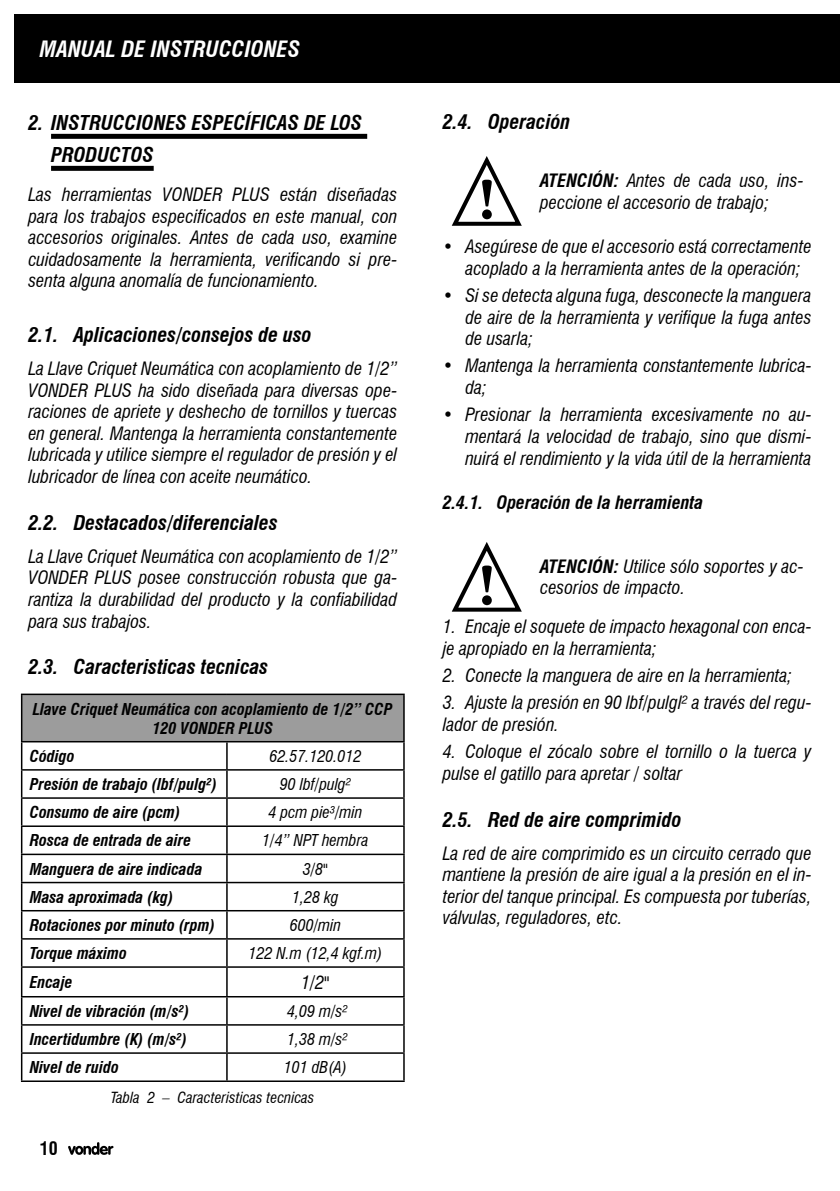
<style>
.page{position:relative;width:840px;height:1191px;background:#fff}
.page>*{position:absolute;margin:0;border:0;box-sizing:border-box;transform-origin:0 0}
.t1{font:italic 700 condensed 22px "Swiss 721 BT";color:#fff}
.t2{font:italic 700 condensed 20px/32px "Swiss 721 BT";color:#000}
.texto{font:italic condensed 18px/21.6px "Swiss 721 BT";color:#000}
.t3{font:italic 700 condensed 18px "Swiss 721 BT";color:#000}
.t4{font:700 condensed 18px "Swiss 721 BT";color:#000}
.texto-2{font:italic 700 condensed 16px/19.2px "Swiss 721 BT";color:#000;text-align:center}
.texto-3{font:italic condensed 16px "Swiss 721 BT";color:#000}
.t5{font:italic condensed 15px "Swiss 721 BT";color:#000}
.s1{font-weight:700}
</style>
<div class="page">
<div style="left:51px;top:134px;width:316px;height:5px;background:#000"></div>
<div style="left:51px;top:166px;width:103px;height:5px;background:#000"></div>
<div style="left:22px;top:694px;width:382px;height:47px;background:#9c9c9c"></div>
<hr style="left:21px;top:693px;width:206px;height:2px;background:#000">
<hr style="left:21px;top:695px;width:1px;height:46px;background:#000">
<hr style="left:227px;top:693px;width:177px;height:2px;background:#000">
<hr style="left:403px;top:695px;width:1px;height:46px;background:#000">
<hr style="left:21px;top:741px;width:206px;height:1px;background:#000">
<hr style="left:227px;top:741px;width:177px;height:1px;background:#000">
<hr style="left:21px;top:769px;width:206px;height:1px;background:#000">
<hr style="left:227px;top:769px;width:177px;height:1px;background:#000">
<hr style="left:21px;top:797px;width:206px;height:2px;background:#000">
<hr style="left:227px;top:797px;width:177px;height:2px;background:#000">
<hr style="left:21px;top:825px;width:206px;height:2px;background:#000">
<hr style="left:227px;top:825px;width:177px;height:2px;background:#000">
<hr style="left:21px;top:853px;width:206px;height:2px;background:#000">
<hr style="left:227px;top:853px;width:177px;height:2px;background:#000">
<hr style="left:21px;top:881px;width:206px;height:2px;background:#000">
<hr style="left:227px;top:881px;width:177px;height:2px;background:#000">
<hr style="left:21px;top:910px;width:206px;height:1px;background:#000">
<hr style="left:227px;top:910px;width:177px;height:1px;background:#000">
<hr style="left:21px;top:938px;width:206px;height:1px;background:#000">
<hr style="left:227px;top:938px;width:177px;height:1px;background:#000">
<hr style="left:21px;top:966px;width:206px;height:1px;background:#000">
<hr style="left:227px;top:966px;width:177px;height:1px;background:#000">
<hr style="left:21px;top:996px;width:206px;height:1px;background:#000">
<hr style="left:227px;top:996px;width:177px;height:1px;background:#000">
<hr style="left:21px;top:1024px;width:206px;height:1px;background:#000">
<hr style="left:227px;top:1024px;width:177px;height:1px;background:#000">
<hr style="left:21px;top:1052px;width:206px;height:1px;background:#000">
<svg style="left:21px;top:742px;width:1px;height:338px"></svg>
<hr style="left:227px;top:1052px;width:177px;height:1px;background:#000">
<svg style="left:226px;top:742px;width:1px;height:338px"></svg>
<svg style="left:403px;top:742px;width:1px;height:338px"></svg>
<hr style="left:21px;top:1080px;width:206px;height:2px;background:#000">
<hr style="left:227px;top:1080px;width:177px;height:2px;background:#000">
<svg style="left:451px;top:156px;width:71px;height:70px"></svg>
<svg style="left:451px;top:542px;width:71px;height:70px"></svg>
<div style="left:14px;top:14px;width:825px;height:69px;background:#000"></div>
<svg style="left:68px;top:1142px;width:45px;height:12px"></svg>
<p class="t1" style="left:40px;top:36px;width:262px">MANUAL DE INSTRUCCIONES</p>
<p class="t2" style="left:51px;top:107px;width:312px;text-indent:-23px">2. INSTRUCCIONES ESPECÍFICAS DE LOS<br>PRODUCTOS</p>
<p class="texto" style="left:28px;top:184px;width:370px;text-align:justify">Las herramientas VONDER PLUS están diseñadas para los trabajos especificados en este manual, con accesorios originales. Antes de cada uso, examine cuidadosamente la herramienta, verificando si pre&shy;senta alguna anomalía de funcionamiento.</p>
<p class="t2" style="left:28px;top:319px;width:285px">2.1. Aplicaciones/consejos de uso</p>
<p class="texto" style="left:28px;top:358px;width:370px;text-align:justify">La Llave Criquet Neumática con acoplamiento de 1/2” VONDER PLUS ha sido diseñada para diversas ope&shy;raciones de apriete y deshecho de tornillos y tuercas en general. Mantenga la herramienta constantemente lubricada y utilice siempre el regulador de presión y el lubricador de línea con aceite neumático.</p>
<p class="t2" style="left:28px;top:506px;width:251px">2.2. Destacados/diferenciales</p>
<p class="texto" style="left:28px;top:545px;width:370px;text-align:justify">La Llave Criquet Neumática con acoplamiento de 1/2” VONDER PLUS posee construcción robusta que ga&shy;rantiza la durabilidad del producto y la confiabilidad para sus trabajos.</p>
<p class="t2" style="left:28px;top:651px;width:241px">2.3. Caracteristicas tecnicas</p>
<p class="texto-2" style="left:33px;top:699px;width:361px">Llave Criquet Neumática con acoplamiento de 1/2” CCP<br>120 VONDER PLUS</p>
<p class="texto-2" style="left:30px;top:746px;width:47px">Código</p>
<p class="texto-3" style="left:269px;top:746px;width:93px">62.57.120.012</p>
<p class="texto-2" style="left:30px;top:774px;width:189px">Presión de trabajo (lbf/pulg²)</p>
<p class="texto-3" style="left:279px;top:774px;width:73px">90 lbf/pulg²</p>
<p class="texto-2" style="left:30px;top:803px;width:152px">Consumo de aire (pcm)</p>
<p class="texto-3" style="left:268px;top:803px;width:95px">4 pcm pie³/min</p>
<p class="texto-2" style="left:30px;top:831px;width:163px">Rosca de entrada de aire</p>
<p class="texto-3" style="left:262px;top:831px;width:108px">1/4” NPT hembra</p>
<p class="texto-2" style="left:30px;top:859px;width:174px">Manguera de aire indicada</p>
<p class="texto-3" style="left:303px;top:859px;width:27px">3/8"</p>
<p class="texto-2" style="left:30px;top:887px;width:145px">Masa aproximada (kg)</p>
<p class="texto-3" style="left:292px;top:887px;width:48px">1,28 kg</p>
<p class="texto-2" style="left:30px;top:915px;width:187px">Rotaciones por minuto (rpm)</p>
<p class="texto-3" style="left:290px;top:915px;width:53px">600/min</p>
<p class="texto-2" style="left:30px;top:943px;width:99px">Torque máximo</p>
<p class="texto-3" style="left:248px;top:943px;width:135px">122 N.m (12,4 kgf.m)</p>
<p class="texto-2" style="left:30px;top:972px;width:44px">Encaje</p>
<p class="texto" style="left:301px;top:971px;width:30px">1/2"</p>
<p class="texto-2" style="left:30px;top:1001px;width:161px">Nivel de vibración (m/s²)</p>
<p class="texto-3" style="left:287px;top:1001px;width:62px">4,09 m/s²</p>
<p class="texto-2" style="left:30px;top:1029px;width:159px">Incertidumbre (K) (m/s²)</p>
<p class="texto-3" style="left:287px;top:1029px;width:62px">1,38 m/s²</p>
<p class="texto-2" style="left:30px;top:1057px;width:91px">Nivel de ruido</p>
<p class="texto-3" style="left:284px;top:1057px;width:64px">101 dB(A)</p>
<p class="t5" style="left:111px;top:1088px;width:205px">Tabla 2 – Caracteristicas tecnicas</p>
<p class="t4" style="left:40px;top:1138px;width:19px">10</p>
<p class="t2" style="left:442px;top:105px;width:129px">2.4. Operación</p>
<p class="texto" style="left:539px;top:170px;width:265px"><span class="s1">ATENCIÓN:</span> Antes de cada uso, ins&shy;peccione el accesorio de trabajo;</p>
<p class="texto" style="left:465px;top:236px;width:347px;text-indent:-23px">• Asegúrese de que el accesorio está correctamente acoplado a la herramienta antes de la operación;</p>
<p class="texto" style="left:465px;top:284px;width:347px;text-align:justify;text-indent:-23px">• Si se detecta alguna fuga, desconecte la manguera de aire de la herramienta y verifique la fuga antes de usarla;</p>
<p class="texto" style="left:465px;top:355px;width:347px;text-indent:-23px">• Mantenga la herramienta constantemente lubrica&shy;da;</p>
<p class="texto" style="left:465px;top:404px;width:347px;text-align:justify;text-indent:-23px">• Presionar la herramienta excesivamente no au&shy;mentará la velocidad de trabajo, sino que dismi&shy;nuirá el rendimiento y la vida útil de la herramienta</p>
<p class="t3" style="left:442px;top:491px;width:262px">2.4.1. Operación de la herramienta</p>
<p class="texto" style="left:539px;top:555px;width:265px"><span class="s1">ATENCIÓN:</span> Utilice sólo soportes y ac&shy;cesorios de impacto.</p>
<p class="texto" style="left:442px;top:616px;width:370px">1. Encaje el soquete de impacto hexagonal con enca&shy;je apropiado en la herramienta;</p>
<p class="texto" style="left:442px;top:665px;width:351px">2. Conecte la manguera de aire en la herramienta;</p>
<p class="texto" style="left:442px;top:692px;width:370px">3. Ajuste la presión en 90 lbf/pulgl² a través del regu&shy;lador de presión.</p>
<p class="texto" style="left:442px;top:741px;width:370px">4. Coloque el zócalo sobre el tornillo o la tuerca y pulse el gatillo para apretar / soltar</p>
<p class="t2" style="left:442px;top:803px;width:240px">2.5. Red de aire comprimido</p>
<p class="texto" style="left:442px;top:842px;width:370px;text-align:justify">La red de aire comprimido es un circuito cerrado que mantiene la presión de aire igual a la presión en el in&shy;terior del tanque principal. Es compuesta por tuberías, válvulas, reguladores, etc.</p>
</div>
